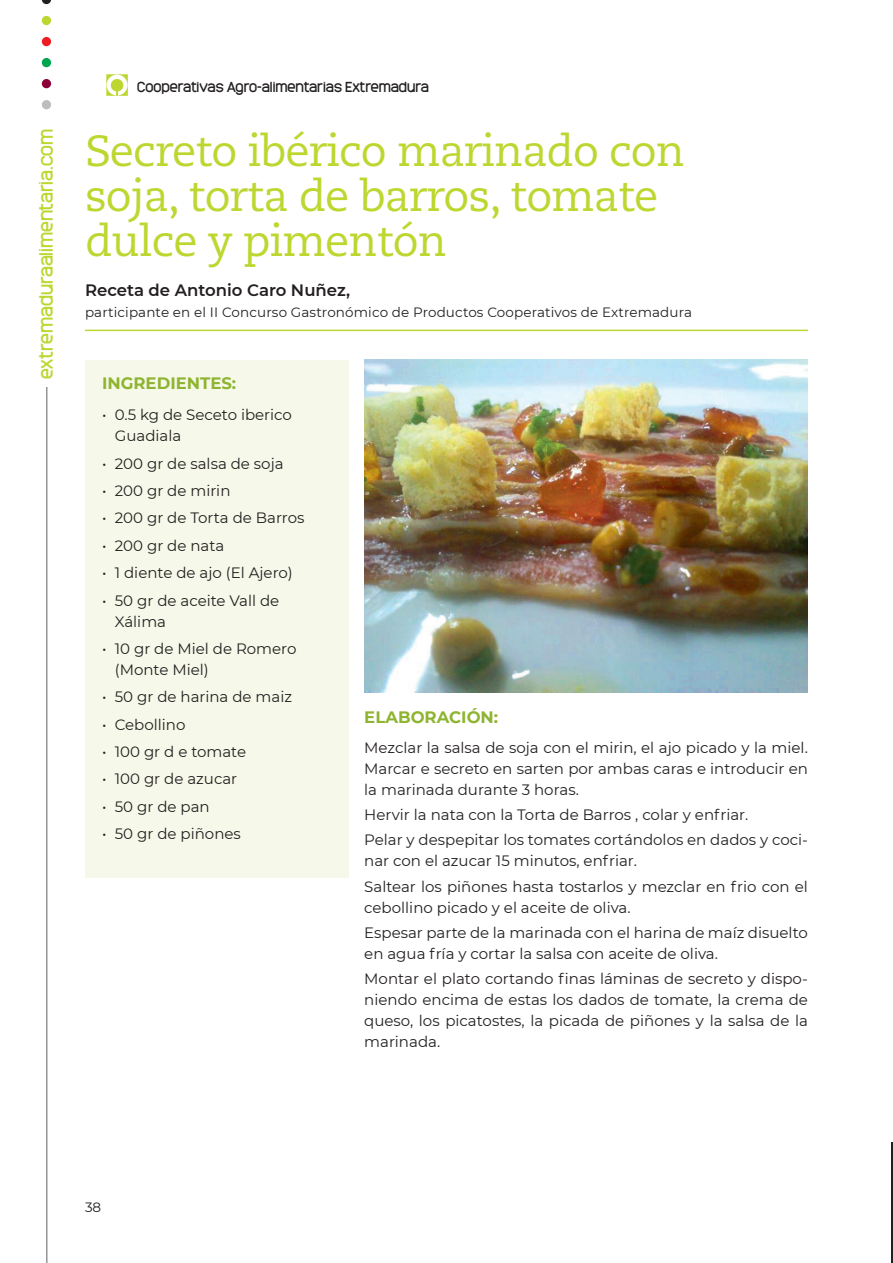
<style>
.page{position:relative;width:893px;height:1263px;background:#fff}
.page>*{position:absolute;margin:0;border:0;box-sizing:border-box;transform-origin:0 0}
.Estilo_de_párrafo_2{font:43.5px/45px "Caecilia LT Std";letter-spacing:-.02em;color:#bed630}
.t1{font:18px "Monark";color:#bed630}
.Estilo_de_párrafo_3{font:600 16.5px "Montserrat";color:#231f20}
.Estilo_de_párrafo_1{font:700 16.5px "Montserrat";color:#8fb431}
.Estilo_de_párrafo_6{font:15px/21px "Montserrat";color:#231f20}
.Estilo_de_párrafo_3-2{font:13.5px "Montserrat";letter-spacing:.01em;color:#231f20}
.t2{font:13.5px "Monark";color:#231f20}
</style>
<div class="page">
<hr style="left:85px;top:330px;width:723px;height:1px;background:#bed630">
<div style="left:85px;top:360px;width:264px;height:517px;background:#f6f9e9"></div>
<hr style="left:892px;top:1143px;width:1px;height:120px;background:#231f20">
<img style="left:364px;top:360px;width:444px;height:333px">
<hr style="left:46px;top:153px;width:2px;height:1110px;background:#939598">
<svg style="left:42px;top:0;width:9px;height:4px"></svg>
<div style="left:42px;top:16px;width:9px;height:9px;background:#bed630;border-radius:50%"></div>
<div style="left:42px;top:37px;width:9px;height:9px;background:#ee1d23;border-radius:50%"></div>
<div style="left:42px;top:58px;width:9px;height:9px;background:#00a54f;border-radius:50%"></div>
<div style="left:42px;top:79px;width:9px;height:9px;background:#8b0036;border-radius:50%"></div>
<div style="left:42px;top:100px;width:9px;height:9px;background:#bcbdc0;border-radius:50%"></div>
<svg style="left:106px;top:74px;width:22px;height:22px"></svg>
<p class="t1" style="left:34px;top:379px;width:251px;rotate:-90deg">extremaduraalimentaria.com</p>
<p class="t2" style="left:137px;top:78px;width:293px">Cooperativas Agro-alimentarias Extremadura</p>
<p class="Estilo_de_párrafo_2" style="left:85px;top:130px;width:601px">Secreto ibérico marinado con soja, torta de barros, tomate dulce y pimentón</p>
<p class="Estilo_de_párrafo_3" style="left:85px;top:278px;width:266px">Receta de Antonio Caro Nuñez,</p>
<p class="Estilo_de_párrafo_3-2" style="left:85px;top:303px;width:609px">participante en el II Concurso Gastronómico de Productos Cooperativos de Extremadura</p>
<p class="Estilo_de_párrafo_1" style="left:102px;top:371px;width:136px">INGREDIENTES:</p>
<p class="Estilo_de_párrafo_6" style="left:115px;top:404px;width:179px;text-indent:-13px">• 0.5 kg de Seceto iberico<br>Guadiala</p>
<p class="Estilo_de_párrafo_6" style="left:102px;top:452px;width:183px">• 200 gr de salsa de soja</p>
<p class="Estilo_de_párrafo_6" style="left:102px;top:480px;width:130px">• 200 gr de mirin</p>
<p class="Estilo_de_párrafo_6" style="left:102px;top:507px;width:204px">• 200 gr de Torta de Barros</p>
<p class="Estilo_de_párrafo_6" style="left:102px;top:534px;width:124px">• 200 gr de nata</p>
<p class="Estilo_de_párrafo_6" style="left:102px;top:562px;width:192px">• 1 diente de ajo (El Ajero)</p>
<p class="Estilo_de_párrafo_6" style="left:115px;top:589px;width:166px;text-indent:-13px">• 50 gr de aceite Vall de<br>Xálima</p>
<p class="Estilo_de_párrafo_6" style="left:115px;top:637px;width:183px;text-indent:-13px">• 10 gr de Miel de Romero (Monte Miel)</p>
<p class="Estilo_de_párrafo_6" style="left:102px;top:686px;width:191px">• 50 gr de harina de maiz</p>
<p class="Estilo_de_párrafo_6" style="left:102px;top:713px;width:85px">• Cebollino</p>
<p class="Estilo_de_párrafo_6" style="left:102px;top:741px;width:146px">• 100 gr d e tomate</p>
<p class="Estilo_de_párrafo_6" style="left:102px;top:768px;width:137px">• 100 gr de azucar</p>
<p class="Estilo_de_párrafo_6" style="left:102px;top:795px;width:109px">• 50 gr de pan</p>
<p class="Estilo_de_párrafo_6" style="left:102px;top:823px;width:140px">• 50 gr de piñones</p>
<p class="Estilo_de_párrafo_1" style="left:364px;top:705px;width:136px">ELABORACIÓN:</p>
<p class="Estilo_de_párrafo_6" style="left:364px;top:736px;width:445px;text-align:justify">Mezclar la salsa de soja con el mirin, el ajo picado y la miel.<br>Marcar e secreto en sarten por ambas caras e introducir en la marinada durante 3 horas.</p>
<p class="Estilo_de_párrafo_6" style="left:364px;top:804px;width:385px">Hervir la nata con la Torta de Barros , colar y enfriar.</p>
<p class="Estilo_de_párrafo_6" style="left:364px;top:829px;width:445px">Pelar y despepitar los tomates cortándolos en dados y coci&shy;nar con el azucar 15 minutos, enfriar.</p>
<p class="Estilo_de_párrafo_6" style="left:364px;top:875px;width:445px">Saltear los piñones hasta tostarlos y mezclar en frio con el cebollino picado y el aceite de oliva.</p>
<p class="Estilo_de_párrafo_6" style="left:364px;top:921px;width:445px">Espesar parte de la marinada con el harina de maíz disuelto en agua fría y cortar la salsa con aceite de oliva.</p>
<p class="Estilo_de_párrafo_6" style="left:364px;top:968px;width:445px;text-align:justify">Montar el plato cortando finas láminas de secreto y dispo&shy;niendo encima de estas los dados de tomate, la crema de queso, los picatostes, la picada de piñones y la salsa de la marinada.</p>
<p class="Estilo_de_párrafo_3-2" style="left:85px;top:1198px;width:18px">38</p>
</div>
